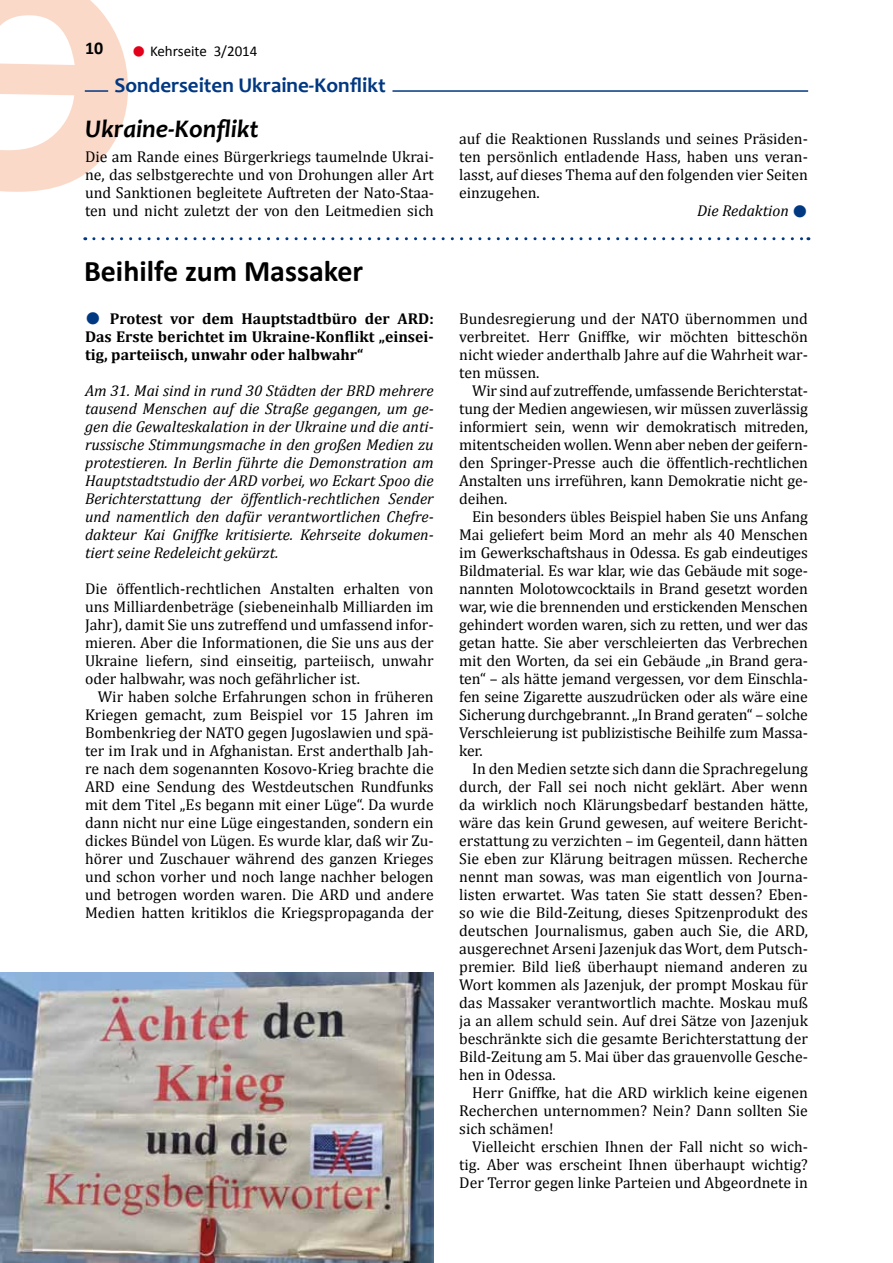
<style>
.page{position:relative;width:893px;height:1263px;background:#fff}
.page>*{position:absolute;margin:0;border:0;box-sizing:border-box;transform-origin:0 0}
.t1{font:700 30px "Calibri";color:#000}
.t2{font:italic 700 25.5px "Candara";color:#000}
.t3{font:700 21px "Candara";color:#003882}
.t4{font:700 18px "Calibri";color:#000}
.t5{font:15.75px/18px "Cambria";color:#000;text-align:justify}
.t6{font:italic 15.75px/18px "Cambria";color:#000;text-align:justify}
.t7{font:700 15.75px/18px "Cambria";color:#000;text-align:justify}
.t8{font:15px "Calibri";color:#000}
.s1{color:#e2001a}
.s2{color:#003882}
</style>
<div class="page">
<svg style="left:94px;top:237px;width:715px;height:3px"></svg>
<hr style="left:392px;top:90px;width:416px;height:2px;background:#003882">
<img style="left:0;top:972px;width:434px;height:291px">
<p class="t4" style="left:85px;top:37px;width:20px">10</p>
<p class="t8" style="left:132px;top:42px;width:127px"><span class="s1">●</span> Kehrseite 3/2014</p>
<h3 class="t3" style="left:115px;top:72px;width:273px">Sonderseiten Ukraine-Konflikt</h3>
<h2 class="t2" style="left:85px;top:113px;width:175px">Ukraine-Konflikt</h2>
<p class="t5" style="left:85px;top:148px;width:350px">Die am Rande eines Bürgerkriegs taumelnde Ukrai&shy;ne, das selbstgerechte und von Drohungen aller Art und Sanktionen begleitete Auftreten der Nato-Staa&shy;ten und nicht zuletzt der von den Leitmedien sich</p>
<h1 class="t1" style="left:84px;top:253px;width:281px">Beihilfe zum Massaker</h1>
<p class="t7" style="left:85px;top:309px;width:350px"><span class="s2">●</span> Protest vor dem Hauptstadtbüro der ARD:<br>Das Erste berichtet im Ukraine-Konflikt „einsei&shy;tig, parteiisch, unwahr oder halbwahr“</p>
<p class="t6" style="left:85px;top:381px;width:350px">Am 31. Mai sind in rund 30 Städten der BRD mehrere tausend Menschen auf die Straße gegangen, um ge&shy;gen die Gewalteskalation in der Ukraine und die anti&shy;russische Stimmungsmache in den großen Medien zu protestieren. In Berlin führte die Demonstration am Hauptstadtstudio der ARD vorbei, wo Eckart Spoo die Berichterstattung der öffentlich-rechtlichen Sender und namentlich den dafür verantwortlichen Chefre&shy;dakteur Kai Gniffke kritisierte. Kehrseite dokumen&shy;tiert seine Redeleicht gekürzt.</p>
<p class="t5" style="left:85px;top:580px;width:350px">Die öffentlich-rechtlichen Anstalten erhalten von uns Milliardenbeträge (siebeneinhalb Milliarden im Jahr), damit Sie uns zutreffend und umfassend infor&shy;mieren. Aber die Informationen, die Sie uns aus der Ukraine liefern, sind einseitig, parteiisch, unwahr oder halbwahr, was noch gefährlicher ist.</p>
<p class="t5" style="left:85px;top:688px;width:350px;text-indent:13px">Wir haben solche Erfahrungen schon in früheren Kriegen gemacht, zum Beispiel vor 15 Jahren im Bombenkrieg der NATO gegen Jugoslawien und spä&shy;ter im Irak und in Afghanistan. Erst anderthalb Jah&shy;re nach dem sogenannten Kosovo-Krieg brachte die ARD eine Sendung des Westdeutschen Rundfunks mit dem Titel „Es begann mit einer Lüge“. Da wurde dann nicht nur eine Lüge eingestanden, sondern ein dickes Bündel von Lügen. Es wurde klar, daß wir Zu&shy;hörer und Zuschauer während des ganzen Krieges und schon vorher und noch lange nachher belogen und betrogen worden waren. Die ARD und andere Medien hatten kritiklos die Kriegspropaganda der</p>
<p class="t5" style="left:459px;top:130px;width:350px">auf die Reaktionen Russlands und seines Präsiden-</p>
<p class="t5" style="left:459px;top:148px;width:350px">ten persönlich entladende Hass, haben uns veran-</p>
<p class="t5" style="left:459px;top:166px;width:350px">lasst, auf dieses Thema auf den folgenden vier Seiten</p>
<p class="t5" style="left:459px;top:184px;width:82px">einzugehen.</p>
<p class="t6" style="left:697px;top:201px;width:112px">Die Redaktion <span class="s2">●</span></p>
<p class="t5" style="left:459px;top:310px;width:350px">Bundesregierung und der NATO übernommen und verbreitet. Herr Gniffke, wir möchten bitteschön nicht wieder anderthalb Jahre auf die Wahrheit war&shy;ten müssen.</p>
<p class="t5" style="left:459px;top:382px;width:350px;text-indent:13px">Wir sind auf zutreffende, umfassende Berichterstat&shy;tung der Medien angewiesen, wir müssen zuverlässig informiert sein, wenn wir demokratisch mitreden, mitentscheiden wollen. Wenn aber neben der geifern&shy;den Springer-Presse auch die öffentlich-rechtlichen Anstalten uns irreführen, kann Demokratie nicht ge&shy;deihen.</p>
<p class="t5" style="left:459px;top:508px;width:350px;text-indent:13px">Ein besonders übles Beispiel haben Sie uns Anfang Mai geliefert beim Mord an mehr als 40 Menschen im Gewerkschaftshaus in Odessa. Es gab eindeutiges Bildmaterial. Es war klar, wie das Gebäude mit soge&shy;nannten Molotowcocktails in Brand gesetzt worden war, wie die brennenden und erstickenden Menschen gehindert worden waren, sich zu retten, und wer das getan hatte. Sie aber verschleierten das Verbrechen mit den Worten, da sei ein Gebäude „in Brand gera&shy;ten“ – als hätte jemand vergessen, vor dem Einschla&shy;fen seine Zigarette auszudrücken oder als wäre eine Sicherung durchgebrannt. „In Brand geraten“ – solche Verschleierung ist publizistische Beihilfe zum Massa&shy;ker.</p>
<p class="t5" style="left:459px;top:760px;width:350px;text-indent:13px">In den Medien setzte sich dann die Sprachregelung durch, der Fall sei noch nicht geklärt. Aber wenn da wirklich noch Klärungsbedarf bestanden hätte, wäre das kein Grund gewesen, auf weitere Bericht&shy;erstattung zu verzichten – im Gegenteil, dann hätten Sie eben zur Klärung beitragen müssen. Recherche nennt man sowas, was man eigentlich von Journa&shy;listen erwartet. Was taten Sie statt dessen? Eben&shy;so wie die Bild-Zeitung, dieses Spitzenprodukt des deutschen Journalismus, gaben auch Sie, die ARD, ausgerechnet Arseni Jazenjuk das Wort, dem Putsch&shy;premier. Bild ließ überhaupt niemand anderen zu Wort kommen als Jazenjuk, der prompt Moskau für das Massaker verantwortlich machte. Moskau muß ja an allem schuld sein. Auf drei Sätze von Jazenjuk beschränkte sich die gesamte Berichterstattung der Bild-Zeitung am 5. Mai über das grauenvolle Gesche&shy;hen in Odessa.</p>
<p class="t5" style="left:459px;top:1084px;width:350px;text-indent:13px">Herr Gniffke, hat die ARD wirklich keine eigenen Recherchen unternommen? Nein? Dann sollten Sie sich schämen!</p>
<p class="t5" style="left:459px;top:1138px;width:350px;text-indent:13px">Vielleicht erschien Ihnen der Fall nicht so wich&shy;tig. Aber was erscheint Ihnen überhaupt wichtig?<br>Der Terror gegen linke Parteien und Abgeordnete in</p>
</div>
